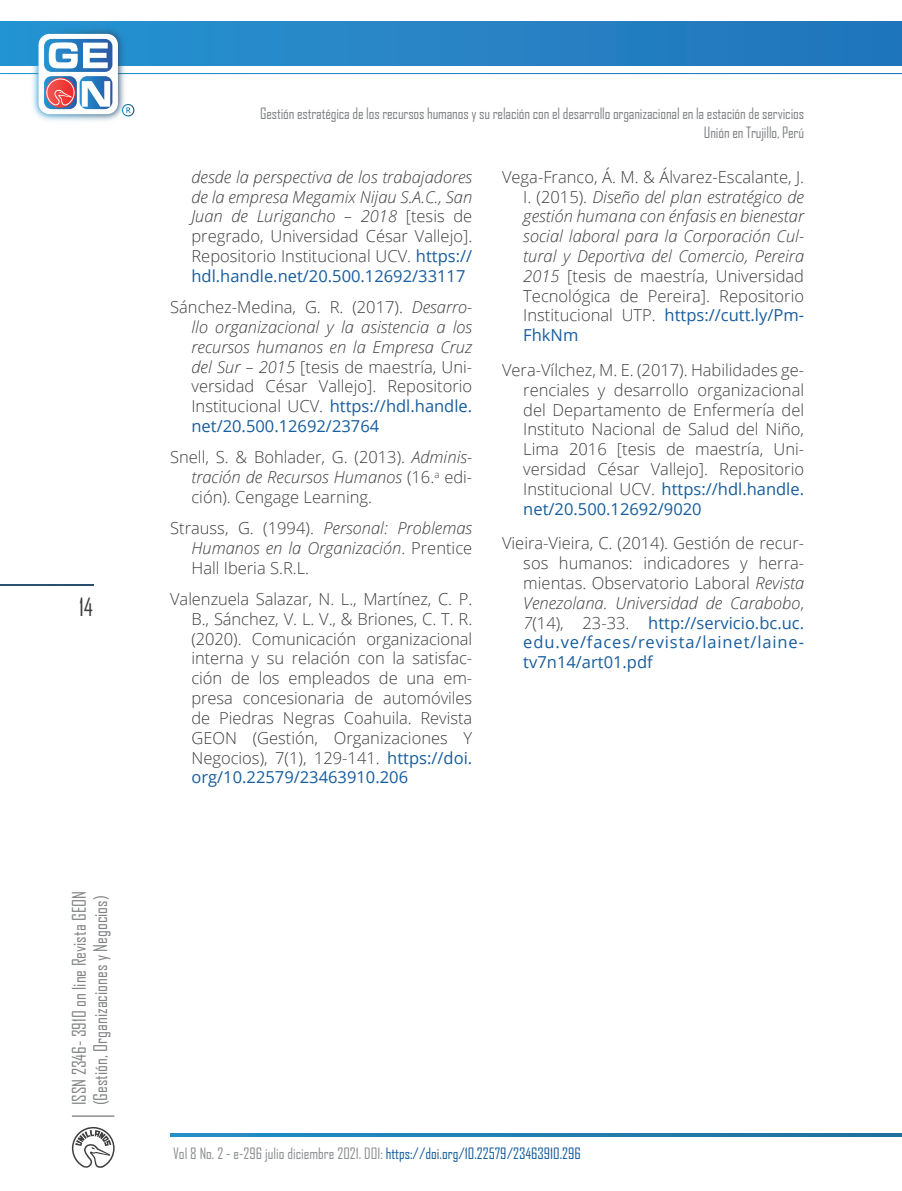
<style>
.page{position:relative;width:902px;height:1191px;background:#fff}
.page>*{position:absolute;margin:0;border:0;box-sizing:border-box;transform-origin:0 0}
.t1{font:24px "Agency FB";color:#3e3e3f}
.t2{font:18px/21.6px "Agency FB";color:#808285}
.bibliografía{font:300 16.5px/19.8px "Open Sans";color:#3e3e3f;text-align:justify}
.bibliografía-2{font:italic 300 16.5px/19.8px "Open Sans";color:#3e3e3f;text-align:justify}
.t3{font:15px/18px "Agency FB";letter-spacing:-.01em;color:#808285;text-align:right}
.t4{font:15px "Agency FB";color:#8b8d90}
.s1{font-style:normal}
.s2{font-weight:400;font-style:normal;color:#175d9e}
.s3{font-style:italic}
.s4{font-weight:400;color:#175d9e}
.s5{color:#175d9e}
</style>
<div class="page">
<div style="left:1px;top:22px;width:900px;height:43px;background:#2781c4"></div>
<img style="left:0;top:21px;width:173px;height:100px">
<div style="left:39px;top:34px;width:79px;height:80px;background:#fdfdfd;border-radius:11px"></div>
<svg style="left:44px;top:39px;width:68px;height:70px"></svg>
<hr style="left:72px;top:1115px;width:42px;height:1px;background:#57585a">
<svg style="left:72px;top:1126px;width:43px;height:42px"></svg>
<svg style="left:170px;top:1133px;width:731px;height:4px;background:#217fb1"></svg>
<hr style="left:0;top:584px;width:93px;height:1px;background:#275172">
<h1 class="t1" style="left:79px;top:592px;width:16px">14</h1>
<p class="t2" style="left:68px;top:1105px;width:216px;rotate:-90deg">ISSN 2346- 3910 on line Revista GEON (Gestión, Organizaciones y Negocios)</p>
<p class="t3" style="left:260px;top:105px;width:545px">Gestión estratégica de los recursos humanos y su relación con el desarrollo organizacional en la estación de servicios<br>Unión en Trujillo, Perú</p>
<p class="bibliografía-2" style="left:191px;top:166px;width:282px">desde la perspectiva de los trabajadores de la empresa Megamix Nijau S.A.C., San Juan de Lurigancho – 2018 <span class="s1">[tesis de pregrado, Universidad César Vallejo].<br>Repositorio Institucional UCV.</span> <span class="s2">https:// hdl.handle.net/20.500.12692/33117</span></p>
<p class="bibliografía" style="left:191px;top:297px;width:282px;text-indent:-21px">Sánchez-Medina, G. R. (2017). <span class="s3">Desarro&shy;llo organizacional y la asistencia a los recursos humanos en la Empresa Cruz del Sur – 2015</span> [tesis de maestría, Uni&shy;versidad César Vallejo]. Repositorio Institucional UCV. <span class="s4">https://hdl.handle. net/20.500.12692/23764</span></p>
<p class="bibliografía" style="left:191px;top:447px;width:282px;text-indent:-21px">Snell, S. &amp; Bohlader, G. (2013). <span class="s3">Adminis&shy;tración de Recursos Humanos</span> (16.<sup>a</sup> edi&shy;ción). Cengage Learning.</p>
<p class="bibliografía" style="left:191px;top:518px;width:282px;text-indent:-21px">Strauss, G. (1994). <span class="s3">Personal: Problemas Humanos en la Organización</span>. Prentice Hall Iberia S.R.L.</p>
<p class="bibliografía" style="left:191px;top:588px;width:282px;text-indent:-21px">Valenzuela Salazar, N. L., Martínez, C. P.<br>B., Sánchez, V. L. V., &amp; Briones, C. T. R. (2020). Comunicación organizacional interna y su relación con la satisfac&shy;ción de los empleados de una em&shy;presa concesionaria de automóviles de Piedras Negras Coahuila. Revista GEON (Gestión, Organizaciones Y Negocios), 7(1), 129-141. <span class="s4">https://doi. org/10.22579/23463910.206</span></p>
<p class="bibliografía-2" style="left:523px;top:166px;width:282px;text-indent:-21px"><span class="s1">Vega-Franco, Á. M. &amp; Álvarez-Escalante, J.<br>I. (2015).</span> Diseño del plan estratégico de gestión humana con énfasis en bienestar social laboral para la Corporación Cul&shy;tural y Deportiva del Comercio, Pereira 2015 <span class="s1">[tesis de maestría, Universidad Tecnológica de Pereira]. Repositorio Institucional UTP.</span> <span class="s2">https://cutt.ly/Pm-FhkNm</span></p>
<p class="bibliografía" style="left:523px;top:359px;width:282px;text-indent:-21px">Vera-Vílchez, M. E. (2017). Habilidades ge&shy;renciales y desarrollo organizacional del Departamento de Enfermería del Instituto Nacional de Salud del Niño, Lima 2016 [tesis de maestría, Uni&shy;versidad César Vallejo]. Repositorio Institucional UCV. <span class="s4">https://hdl.handle. net/20.500.12692/9020</span></p>
<p class="bibliografía" style="left:523px;top:533px;width:282px;text-indent:-21px">Vieira-Vieira, C. (2014). Gestión de recur&shy;sos humanos: indicadores y herra&shy;mientas. Observatorio Laboral <span class="s3">Revista Venezolana. Universidad de Carabobo</span>, <span class="s3">7</span>(14), 23-33. <span class="s4">http://servicio.bc.uc. edu.ve/faces/revista/lainet/laine&shy;tv7n14/art01.pdf</span></p>
<p class="t4" style="left:173px;top:1144px;width:409px">Vol 8 No. 2 - e-296 julio diciembre 2021. DOI: <span class="s5">https://doi.org/10.22579/23463910.296</span></p>
</div>
